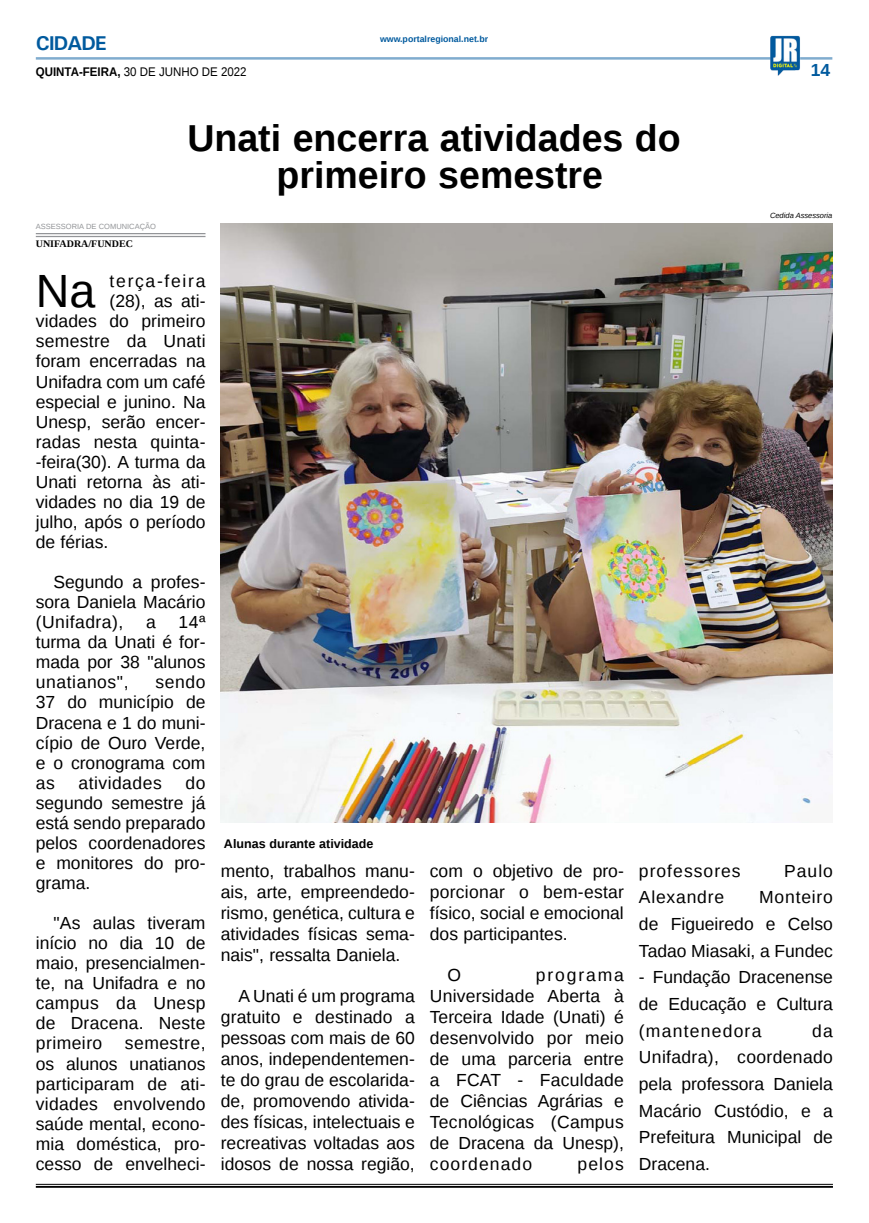
<style>
.page{position:relative;width:869px;height:1223px;background:#fff}
.page>*{position:absolute;margin:0;border:0;box-sizing:border-box;transform-origin:0 0}
.MATÉRIA{font:46.62px "Liberation Sans";color:#000}
.TÍTULO{font:700 37.5px "Liberation Sans";color:#000}
.TITULO_PG{font:700 20px "Univers";letter-spacing:-.04em;color:#005a9e}
.MATÉRIA-2{font:17.5px/20px "Liberation Sans";color:#000;text-align:justify}
.MATÉRIA-3{font:17.5px "Liberation Sans";letter-spacing:.02em;color:#000}
.MATÉRIA-4{font:17.5px "Liberation Sans";letter-spacing:.095em;color:#000}
.MATÉRIA-5{font:17.5px "Liberation Sans";letter-spacing:.06em;color:#000}
.MATÉRIA-6{font:17.5px "Liberation Sans";letter-spacing:.03em;color:#000}
.MATÉRIA-7{font:17.5px "Liberation Sans";letter-spacing:.045em;color:#000}
.TÍTULO-2{font:700 17.5px "Liberation Sans";color:#005a9e}
.DATA_PG{font:12.5px "Liberation Sans";color:#000;scale:.92 1}
.LEGENDA{font:700 12.5px "Liberation Sans";color:#000}
.CRÉDITO_NOME{font:700 10px "Liberation Serif";color:#000}
.DATA_PG-2{font:700 8.75px "Liberation Sans";color:#005a9e}
.CRÉDITO_MATÉRIA{font:7.5px "Liberation Sans";color:#939598}
.CRÉDITO_FOTO{font:italic 7.5px "Liberation Sans";color:#000}
.s1{font-weight:700}
</style>
<div class="page">
<hr style="left:36px;top:57px;width:796px;height:3px;background:#005a9e">
<img style="left:769px;top:36px;width:31px;height:40px">
<hr style="left:36px;top:1183px;width:796px;height:1px;background:#000">
<hr style="left:36px;top:1185px;width:796px;height:2px;background:#000">
<img style="left:221px;top:223px;width:611px;height:599px">
<hr style="left:36px;top:236px;width:169px;height:1px;background:#939598">
<hr style="left:36px;top:233px;width:169px;height:1px;background:#939598">
<p class="TITULO_PG" style="left:36px;top:30px;width:72px">CIDADE</p>
<p class="DATA_PG" style="left:36px;top:65px;width:230px"><span class="s1">QUINTA-FEIRA,</span> 30 DE JUNHO DE 2022</p>
<p class="DATA_PG-2" style="left:380px;top:33px;width:110px">www.portalregional.net.br</p>
<p class="TÍTULO" style="left:187px;top:112px;width:494px">Unati encerra atividades do</p>
<p class="TÍTULO" style="left:276px;top:149px;width:328px">primeiro semestre</p>
<p class="TÍTULO-2" style="left:810px;top:58px;width:21px">14</p>
<p class="CRÉDITO_FOTO" style="left:769px;top:210px;width:64px">Cedida Assessoria</p>
<p class="CRÉDITO_MATÉRIA" style="left:36px;top:222px;width:122px">ASSESSORIA DE COMUNICAÇÃO</p>
<p class="CRÉDITO_NOME" style="left:36px;top:237px;width:99px">UNIFADRA/FUNDEC</p>
<p class="MATÉRIA" style="left:36px;top:265px;width:61px">Na</p>
<p class="MATÉRIA-4" style="left:110px;top:271px;width:97px">terça-feira</p>
<p class="MATÉRIA-2" style="left:110px;top:292px;width:97px">(28), as ati-</p>
<p class="MATÉRIA-2" style="left:36px;top:312px;width:171px">vidades do primeiro</p>
<p class="MATÉRIA-3" style="left:36px;top:331px;width:171px">semestre da Unati</p>
<p class="MATÉRIA-2" style="left:36px;top:352px;width:171px">foram encerradas na</p>
<p class="MATÉRIA-2" style="left:36px;top:372px;width:171px">Unifadra com um café</p>
<p class="MATÉRIA-2" style="left:36px;top:392px;width:171px">especial e junino. Na</p>
<p class="MATÉRIA-2" style="left:36px;top:412px;width:171px">Unesp, serão encer-</p>
<p class="MATÉRIA-2" style="left:36px;top:432px;width:171px">radas nesta quinta-</p>
<p class="MATÉRIA-2" style="left:36px;top:452px;width:171px">-feira(30). A turma da</p>
<p class="MATÉRIA-2" style="left:36px;top:472px;width:171px">Unati retorna às ati-</p>
<p class="MATÉRIA-2" style="left:36px;top:492px;width:171px">vidades no dia 19 de</p>
<p class="MATÉRIA-2" style="left:36px;top:512px;width:171px">julho, após o período</p>
<p class="MATÉRIA-2" style="left:36px;top:532px;width:74px">de férias.</p>
<p class="MATÉRIA-2" style="left:36px;top:573px;width:171px;text-indent:18px">Segundo a profes&shy;sora Daniela Macário (Unifadra),</p>
<p class="MATÉRIA-2" style="left:36px;top:613px;width:171px;text-indent:143px">14ª turma da Unati é for&shy;mada por 38 "alunos unatianos",</p>
<p class="MATÉRIA-2" style="left:146px;top:613px;width:11px">a</p>
<p class="MATÉRIA-2" style="left:36px;top:673px;width:171px;text-indent:119px">sendo 37 do município de Dracena e 1 do muni&shy;cípio de Ouro Verde, e o cronograma com as</p>
<p class="MATÉRIA-2" style="left:36px;top:773px;width:171px;text-indent:149px">do segundo semestre já está sendo preparado pelos coordenadores e monitores do pro&shy;grama.</p>
<p class="MATÉRIA-2" style="left:36px;top:913px;width:171px;text-indent:18px">"As aulas tiveram início no dia 10 de maio, presencialmen&shy;te, na Unifadra e no campus da Unesp de Dracena. Neste primeiro</p>
<p class="MATÉRIA-6" style="left:78px;top:772px;width:85px">atividades</p>
<p class="MATÉRIA-2" style="left:36px;top:1034px;width:171px;text-indent:89px">semestre, os alunos unatianos participaram de ati&shy;vidades envolvendo saúde mental, econo&shy;mia doméstica, pro&shy;cesso de envelheci-</p>
<p class="LEGENDA" style="left:224px;top:835px;width:151px">Alunas durante atividade</p>
<p class="MATÉRIA-2" style="left:221px;top:861px;width:195px;line-height:20.9px">mento, trabalhos manu&shy;ais, arte, empreendedo&shy;rismo, genética, cultura e atividades físicas sema&shy;nais", ressalta Daniela.</p>
<p class="MATÉRIA-2" style="left:221px;top:986px;width:195px;line-height:20.9px;text-indent:18px">A Unati é um programa gratuito e destinado a pessoas com mais de 60 anos, independentemen&shy;te do grau de escolarida&shy;de, promovendo ativida&shy;des físicas, intelectuais e recreativas voltadas aos idosos de nossa região,</p>
<p class="MATÉRIA-2" style="left:429px;top:861px;width:195px;line-height:20.9px">com o objetivo de pro&shy;porcionar o bem-estar físico, social e emocional dos participantes.</p>
<p class="MATÉRIA-2" style="left:447px;top:966px;width:15px">O</p>
<p class="MATÉRIA-2" style="left:429px;top:965px;width:195px;line-height:20.9px;text-indent:106px">programa Universidade Aberta à Terceira Idade (Unati) é desenvolvido por meio de uma parceria entre a FCAT - Faculdade de Ciências Agrárias e Tecnológicas (Campus de Dracena da Unesp), coordenado</p>
<p class="MATÉRIA-2" style="left:577px;top:1154px;width:48px">pelos</p>
<p class="MATÉRIA-5" style="left:638px;top:860px;width:103px">professores</p>
<p class="MATÉRIA-2" style="left:783px;top:861px;width:50px">Paulo</p>
<p class="MATÉRIA-7" style="left:638px;top:887px;width:87px">Alexandre</p>
<p class="MATÉRIA-2" style="left:638px;top:884px;width:195px;line-height:26.6px;text-indent:120px">Monteiro de Figueiredo e Celso Tadao Miasaki, a Fundec</p>
<p class="MATÉRIA-2" style="left:638px;top:964px;width:195px;line-height:26.6px">- Fundação Dracenense de Educação e Cultura (mantenedora</p>
<p class="MATÉRIA-2" style="left:638px;top:1018px;width:195px;line-height:26.6px;text-indent:173px">da Unifadra), coordenado pela professora Daniela Macário Custódio, e a Prefeitura Municipal de Dracena.</p>
</div>
